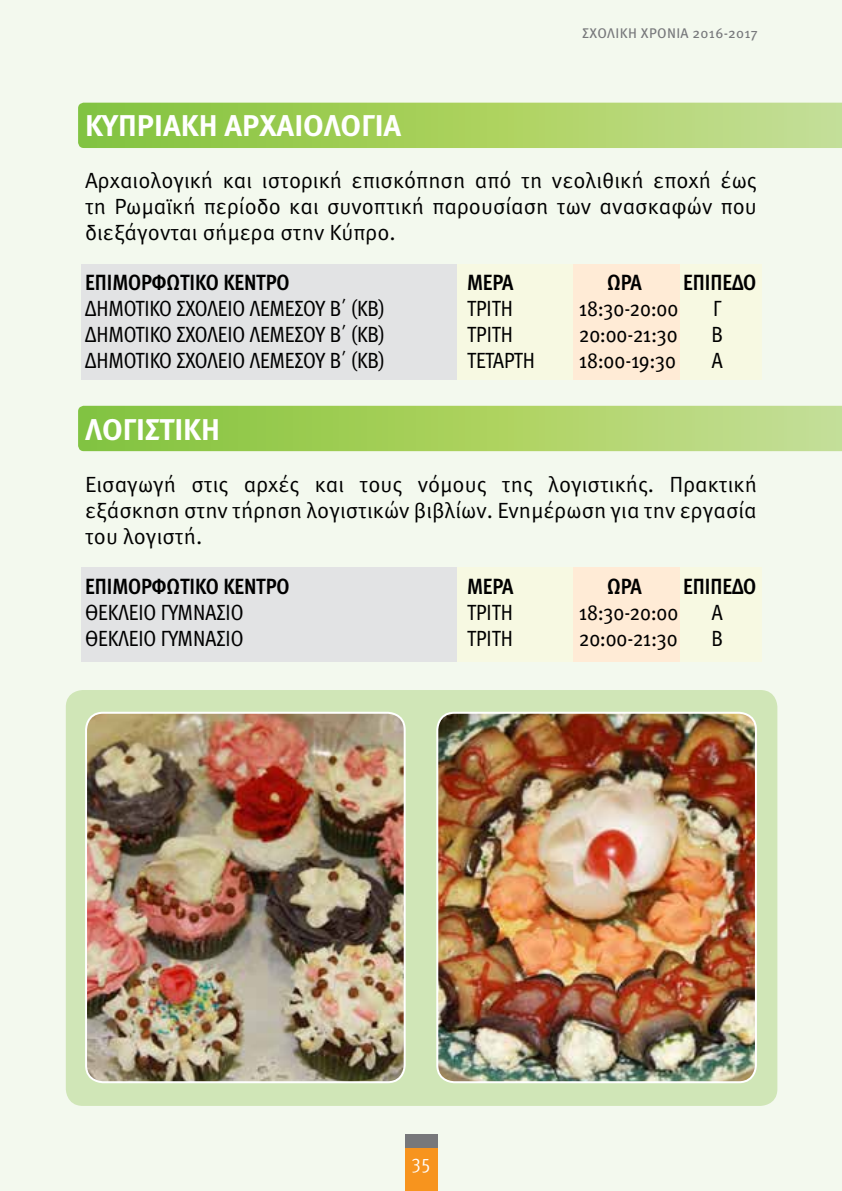
<style>
.page{position:relative;width:842px;height:1191px;background:#f3f9ee}
.page>*{position:absolute;margin:0;border:0;box-sizing:border-box;transform-origin:0 0}
.t1{font:700 30px "Meta Pro";color:#fff}
.t2{font:22px/26px "Meta Pro";color:#000;text-align:justify}
.t3{font:22px "Meta Cond Pro";color:#000}
.t4{font:700 22px "Meta Cond Pro";color:#000}
.t5{font:20px "Meta Cond Pro";color:#fff}
.t6{font:14px "Meta Pro";letter-spacing:.025em;color:#77787b}
</style>
<div class="page">
<div style="left:405px;top:1140px;width:32px;height:51px;background:#f7941e"></div>
<div style="left:405px;top:1134px;width:32px;height:14px;background:#77787b"></div>
<svg style="left:78px;top:103px;width:764px;height:45px;background:#a6d063"></svg>
<svg style="left:78px;top:406px;width:764px;height:45px;background:#a6d063"></svg>
<div style="left:457px;top:567px;width:116px;height:95px;background:#f7f9e2"></div>
<div style="left:81px;top:567px;width:376px;height:95px;background:#e2e3e4"></div>
<div style="left:679px;top:567px;width:83px;height:95px;background:#f7f9e2"></div>
<div style="left:573px;top:567px;width:107px;height:95px;background:#ffebd6"></div>
<div style="left:457px;top:264px;width:116px;height:116px;background:#f7f9e2"></div>
<div style="left:81px;top:264px;width:376px;height:116px;background:#e2e3e4"></div>
<div style="left:679px;top:264px;width:83px;height:116px;background:#f7f9e2"></div>
<div style="left:573px;top:264px;width:107px;height:116px;background:#ffebd6"></div>
<div style="left:66px;top:690px;width:711px;height:416px;background:#d0e6b7;border-radius:17px"></div>
<img style="left:86px;top:714px;width:317px;height:368px">
<div style="left:85px;top:711px;width:321px;height:372px;border:2px solid #fff;border-radius:17px"></div>
<img style="left:439px;top:714px;width:315px;height:368px">
<div style="left:436px;top:711px;width:321px;height:372px;border:2px solid #fff;border-radius:17px"></div>
<p class="t6" style="left:582px;top:24px;width:177px">ΣΧΟΛΙΚΗ ΧΡΟΝΙΑ 2016-2017</p>
<h1 class="t1" style="left:85px;top:107px;width:318px">ΚΥΠΡΙΑΚΗ ΑΡΧΑΙΟΛΟΓΙΑ</h1>
<p class="t2" style="left:85px;top:168px;width:673px">Αρχαιολογική και ιστορική επισκόπηση από τη νεολιθική εποχή έως τη Ρωμαϊκή περίοδο και συνοπτική παρουσίαση των ανασκαφών που διεξάγονται σήμερα στην Κύπρο.</p>
<p class="t4" style="left:85px;top:268px;width:206px">ΕΠΙΜΟΡΦΩΤΙΚΟ ΚΕΝΤΡΟ</p>
<p class="t4" style="left:467px;top:268px;width:48px">ΜΕΡΑ</p>
<p class="t4" style="left:607px;top:268px;width:36px">ΩΡΑ</p>
<p class="t4" style="left:683px;top:268px;width:75px">ΕΠΙΠΕΔΟ</p>
<p class="t3" style="left:85px;top:294px;width:301px">ΔΗΜΟΤΙΚΟ ΣΧΟΛΕΙΟ ΛΕΜΕΣΟΥ Β΄ (ΚΒ)</p>
<p class="t3" style="left:467px;top:294px;width:47px">ΤΡΙΤΗ</p>
<p class="t3" style="left:579px;top:294px;width:101px">18:30-20:00</p>
<p class="t3" style="left:713px;top:294px;width:10px">Γ</p>
<p class="t3" style="left:85px;top:320px;width:301px">ΔΗΜΟΤΙΚΟ ΣΧΟΛΕΙΟ ΛΕΜΕΣΟΥ Β΄ (ΚΒ)</p>
<p class="t3" style="left:467px;top:320px;width:47px">ΤΡΙΤΗ</p>
<p class="t3" style="left:579px;top:320px;width:100px">20:00-21:30</p>
<p class="t3" style="left:711px;top:320px;width:13px">Β</p>
<p class="t3" style="left:85px;top:346px;width:301px">ΔΗΜΟΤΙΚΟ ΣΧΟΛΕΙΟ ΛΕΜΕΣΟΥ Β΄ (ΚΒ)</p>
<p class="t3" style="left:467px;top:346px;width:69px">ΤΕΤΑΡΤΗ</p>
<p class="t3" style="left:579px;top:346px;width:98px">18:00-19:30</p>
<p class="t3" style="left:712px;top:346px;width:12px">Α</p>
<h1 class="t1" style="left:85px;top:411px;width:137px">ΛΟΓΙΣΤΙΚΗ</h1>
<p class="t2" style="left:85px;top:472px;width:673px">Εισαγωγή στις αρχές και τους νόμους της λογιστικής. Πρακτική εξάσκηση στην τήρηση λογιστικών βιβλίων. Ενημέρωση για την εργασία του λογιστή.</p>
<p class="t4" style="left:85px;top:572px;width:206px">ΕΠΙΜΟΡΦΩΤΙΚΟ ΚΕΝΤΡΟ</p>
<p class="t4" style="left:467px;top:572px;width:48px">ΜΕΡΑ</p>
<p class="t4" style="left:607px;top:572px;width:36px">ΩΡΑ</p>
<p class="t4" style="left:683px;top:572px;width:75px">ΕΠΙΠΕΔΟ</p>
<p class="t3" style="left:85px;top:598px;width:160px">ΘΕΚΛΕΙΟ ΓΥΜΝΑΣΙΟ</p>
<p class="t3" style="left:467px;top:598px;width:47px">ΤΡΙΤΗ</p>
<p class="t3" style="left:579px;top:598px;width:101px">18:30-20:00</p>
<p class="t3" style="left:712px;top:598px;width:12px">Α</p>
<p class="t3" style="left:85px;top:624px;width:160px">ΘΕΚΛΕΙΟ ΓΥΜΝΑΣΙΟ</p>
<p class="t3" style="left:467px;top:624px;width:47px">ΤΡΙΤΗ</p>
<p class="t3" style="left:579px;top:624px;width:100px">20:00-21:30</p>
<p class="t3" style="left:711px;top:624px;width:13px">Β</p>
<p class="t5" style="left:412px;top:1148px;width:20px">35</p>
</div>
